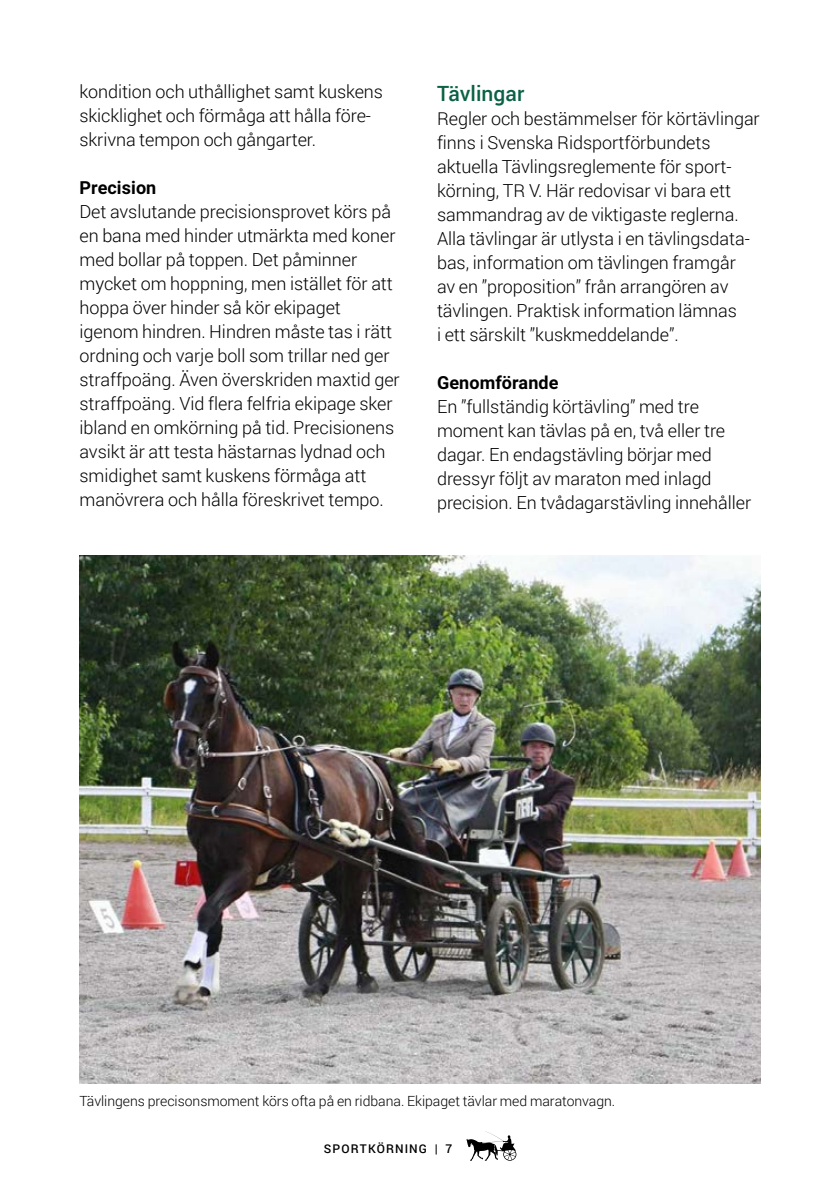
<style>
.page{position:relative;width:840px;height:1191px;background:#fff}
.page>*{position:absolute;margin:0;border:0;box-sizing:border-box;transform-origin:0 0}
.t1{font:500 21px "Roboto";letter-spacing:.005em;color:#0a6145}
.t2{font:300 18px/24px "Roboto";letter-spacing:-.005em;color:#000}
.t3{font:700 18px "Roboto";letter-spacing:.005em;color:#000}
.t4{font:300 14px "Roboto";letter-spacing:-.005em;color:#000}
.t5{font:500 12px "Roboto";letter-spacing:.095em;color:#000}
</style>
<div class="page">
<svg style="left:466px;top:1131px;width:50px;height:29px"></svg>
<img style="left:79px;top:556px;width:681px;height:527px">
<p class="t2" style="left:79px;top:79px;width:305px">kondition och uthållighet samt kuskens skicklighet och förmåga att hålla före&shy;skrivna tempon och gångarter.</p>
<p class="t3" style="left:79px;top:175px;width:78px">Precision</p>
<p class="t2" style="left:79px;top:199px;width:321px">Det avslutande precisionsprovet körs på en bana med hinder utmärkta med koner med bollar på toppen. Det påminner mycket om hoppning, men istället för att hoppa över hinder så kör ekipaget igenom hindren. Hindren måste tas i rätt ordning och varje boll som trillar ned ger straffpoäng. Även överskriden maxtid ger straffpoäng. Vid flera felfria ekipage sker ibland en omkörning på tid. Precisionens avsikt är att testa hästarnas lydnad och smidighet samt kuskens förmåga att manövrera och hålla föreskrivet tempo.</p>
<p class="t1" style="left:437px;top:79px;width:89px">Tävlingar</p>
<p class="t2" style="left:437px;top:106px;width:324px">Regler och bestämmelser för körtävlingar finns i Svenska Ridsportförbundets aktuella Tävlingsreglemente för sport&shy;körning, TR V. Här redovisar vi bara ett sammandrag av de viktigaste reglerna.<br>Alla tävlingar är utlysta i en tävlingsdata&shy;bas, information om tävlingen framgår<br>av en ”proposition” från arrangören av tävlingen. Praktisk information lämnas<br>i ett särskilt ”kuskmeddelande”.</p>
<p class="t3" style="left:437px;top:370px;width:123px">Genomförande</p>
<p class="t2" style="left:437px;top:394px;width:315px">En ”fullständig körtävling” med tre moment kan tävlas på en, två eller tre dagar. En endagstävling börjar med dressyr följt av maraton med inlagd precision. En tvådagarstävling innehåller</p>
<p class="t4" style="left:79px;top:1091px;width:537px">Tävlingens precisonsmoment körs ofta på en ridbana. Ekipaget tävlar med maratonvagn.</p>
<p class="t5" style="left:323px;top:1139px;width:130px">SPORTKÖRNING | 7</p>
</div>
